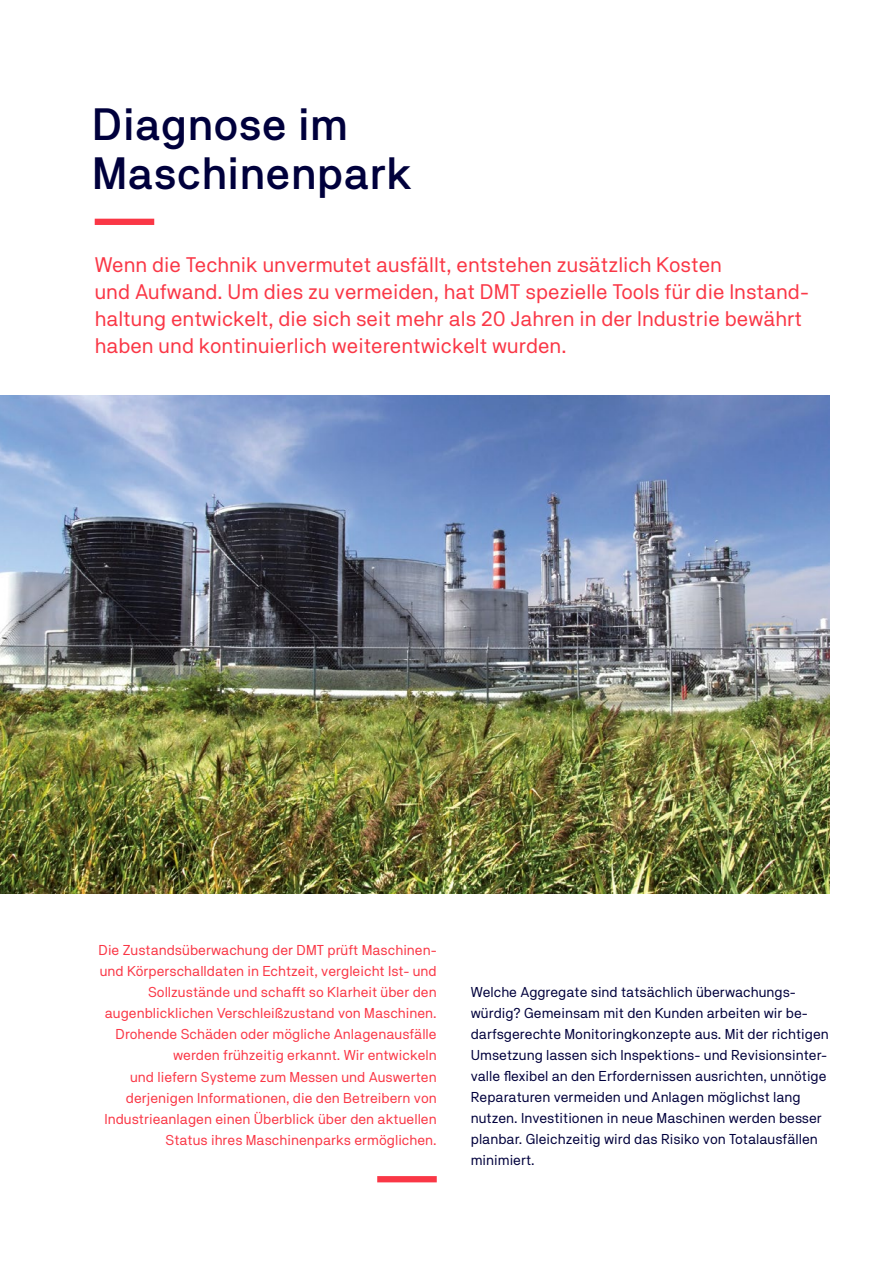
<style>
.page{position:relative;width:893px;height:1263px;background:#fff}
.page>*{position:absolute;margin:0;border:0;box-sizing:border-box;transform-origin:0 0}
.t1{font:500 45px/48.8px "TNG Pro";color:#00003c}
.t2{font:21px/27px "TNG Pro";color:#fa3746}
.t3{font:14.25px/21px "TNG Pro";color:#fa3746;text-align:right}
.t4{font:14.25px/21px "TNG Pro";color:#00003c}
</style>
<div class="page">
<div style="left:95px;top:219px;width:59px;height:6px;background:#fa3746"></div>
<div style="left:377px;top:1176px;width:60px;height:6px;background:#fa3746"></div>
<img style="left:0;top:395px;width:830px;height:498px">
<h1 class="t1" style="left:92px;top:100px;width:322px">Diagnose im<br>Maschinenpark</h1>
<p class="t2" style="left:95px;top:251px;width:716px">Wenn die Technik unvermutet ausfällt, entstehen zusätzlich Kosten<br>und Aufwand. Um dies zu vermeiden, hat DMT spezielle Tools für die Instand&shy;haltung entwickelt, die sich seit mehr als 20 Jahren in der Industrie bewährt haben und kontinuierlich weiterentwickelt wurden.</p>
<p class="t3" style="left:99px;top:940px;width:340px">Die Zustandsüberwachung der DMT prüft Maschinen&shy;und Körperschalldaten in Echtzeit, vergleicht Ist- und Sollzustände und schafft so Klarheit über den augenblicklichen Verschleißzustand von Maschinen.<br>Drohende Schäden oder mögliche Anlagenausfälle werden frühzeitig erkannt. Wir entwickeln<br>und liefern Systeme zum Messen und Auswerten derjenigen Informationen, die den Betreibern von Industrieanlagen einen Überblick über den aktuellen Status ihres Maschinenparks ermöglichen.</p>
<p class="t4" style="left:471px;top:981px;width:360px">Welche Aggregate sind tatsächlich überwachungs&shy;würdig? Gemeinsam mit den Kunden arbeiten wir be&shy;darfsgerechte Monitoringkonzepte aus. Mit der richtigen Umsetzung lassen sich Inspektions- und Revisionsinter&shy;valle flexibel an den Erfordernissen ausrichten, unnötige Reparaturen vermeiden und Anlagen möglichst lang nutzen. Investitionen in neue Maschinen werden besser planbar. Gleichzeitig wird das Risiko von Totalausfällen minimiert.</p>
</div>
